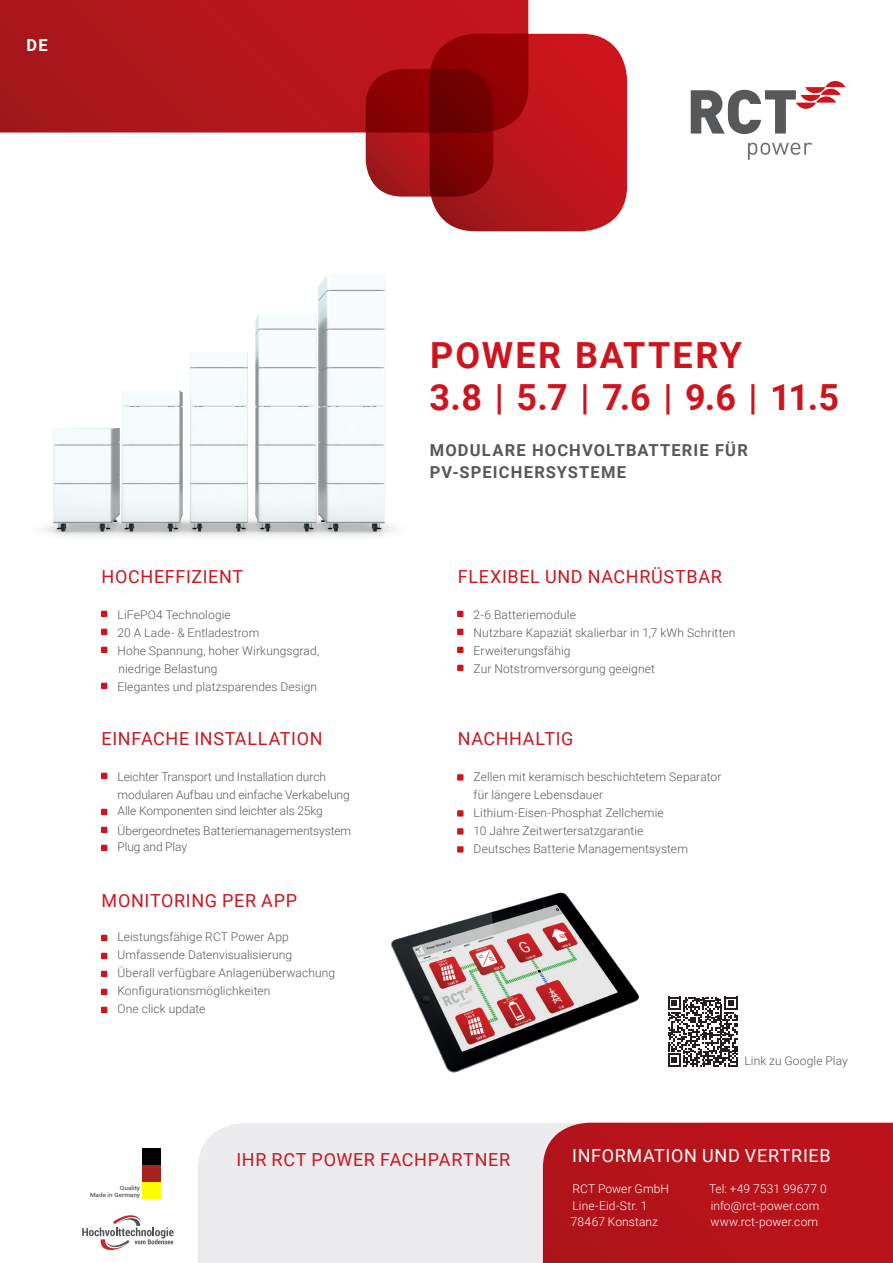
<style>
.page{position:relative;width:893px;height:1263px;background:#fff}
.page>*{position:absolute;margin:0;border:0;box-sizing:border-box;transform-origin:0 0}
.t1{font:700 36px "Roboto";letter-spacing:.055em;color:#cd151d}
.t2{font:18px "Roboto";letter-spacing:.035em;color:#cd151d}
.t3{font:18px "Roboto";letter-spacing:.035em;color:#fff}
.t4{font:700 16.5px/22.5px "Roboto";letter-spacing:.07em;color:#57585a}
.t5{font:700 16.5px "Roboto";color:#fff}
.t6{font:300 12px/18px "Roboto";letter-spacing:.01em;color:#57585a}
.t7{font:300 12px "Roboto";letter-spacing:.01em;color:#fff}
.t8{font:500 5.85px/7.1px "Roboto";color:#575656;text-align:right;scale:1.09 1}
</style>
<div class="page">
<div style="left:142px;top:1165px;width:19px;height:16px;background:#a8211c"></div>
<div style="left:142px;top:1148px;width:19px;height:16px;background:#000"></div>
<div style="left:142px;top:1183px;width:19px;height:16px;background:#fffc01"></div>
<svg style="left:82px;top:1215px;width:92px;height:35px"></svg>
<svg style="left:198px;top:1123px;width:695px;height:140px;background:#d17f84"></svg>
<svg style="left:101px;top:611px;width:6px;height:6px"></svg>
<svg style="left:101px;top:629px;width:6px;height:6px"></svg>
<svg style="left:101px;top:647px;width:6px;height:6px"></svg>
<svg style="left:101px;top:683px;width:6px;height:6px"></svg>
<svg style="left:101px;top:773px;width:6px;height:6px"></svg>
<svg style="left:101px;top:809px;width:6px;height:6px"></svg>
<svg style="left:101px;top:827px;width:6px;height:6px"></svg>
<svg style="left:101px;top:845px;width:6px;height:6px"></svg>
<svg style="left:457px;top:611px;width:6px;height:6px"></svg>
<svg style="left:457px;top:629px;width:6px;height:6px"></svg>
<svg style="left:457px;top:647px;width:6px;height:6px"></svg>
<svg style="left:457px;top:665px;width:6px;height:6px"></svg>
<div style="left:457px;top:774px;width:6px;height:7px;background:#cd151d"></div>
<div style="left:457px;top:810px;width:6px;height:7px;background:#cd151d"></div>
<div style="left:457px;top:828px;width:6px;height:7px;background:#cd151d"></div>
<div style="left:457px;top:846px;width:6px;height:7px;background:#cd151d"></div>
<svg style="left:0;top:0;width:528px;height:133px;background:#b2161c"></svg>
<svg style="left:430px;top:34px;width:197px;height:197px;background:#b61117"></svg>
<svg style="left:366px;top:69px;width:127px;height:128px;background:#880608"></svg>
<svg style="left:691px;top:81px;width:154px;height:53px"></svg>
<svg style="left:748px;top:143px;width:64px;height:17px"></svg>
<img style="left:45px;top:276px;width:349px;height:260px">
<img style="left:391px;top:892px;width:248px;height:181px">
<svg style="left:668px;top:997px;width:69px;height:69px"></svg>
<svg style="left:101px;top:935px;width:6px;height:6px"></svg>
<svg style="left:101px;top:953px;width:6px;height:6px"></svg>
<svg style="left:101px;top:971px;width:6px;height:6px"></svg>
<svg style="left:101px;top:989px;width:6px;height:6px"></svg>
<svg style="left:101px;top:1007px;width:6px;height:6px"></svg>
<p class="t5" style="left:27px;top:33px;width:23px">DE</p>
<p class="t2" style="left:102px;top:564px;width:143px">HOCHEFFIZIENT</p>
<p class="t6" style="left:117px;top:605px;width:115px">LiFePO4 Technologie</p>
<p class="t6" style="left:117px;top:623px;width:143px">20 A Lade- &amp; Entladestrom</p>
<p class="t6" style="left:117px;top:641px;width:203px">Hohe Spannung, hoher Wirkungsgrad, niedrige Belastung</p>
<p class="t6" style="left:117px;top:677px;width:201px">Elegantes und platzsparendes Design</p>
<p class="t2" style="left:102px;top:726px;width:223px">EINFACHE INSTALLATION</p>
<p class="t6" style="left:117px;top:767px;width:210px">Leichter Transport und Installation durch</p>
<p class="t6" style="left:117px;top:785px;width:234px">modularen Aufbau und einfache Verkabelung</p>
<p class="t6" style="left:117px;top:801px;width:207px">Alle Komponenten sind leichter als 25kg</p>
<p class="t6" style="left:117px;top:821px;width:235px">Übergeordnetes Batteriemanagementsystem</p>
<p class="t6" style="left:117px;top:837px;width:71px">Plug and Play</p>
<p class="t2" style="left:102px;top:888px;width:197px">MONITORING PER APP</p>
<p class="t6" style="left:117px;top:927px;width:173px">Leistungsfähige RCT Power App</p>
<p class="t6" style="left:117px;top:945px;width:176px">Umfassende Datenvisualisierung</p>
<p class="t6" style="left:117px;top:963px;width:219px">Überall verfügbare Anlagenüberwachung</p>
<p class="t6" style="left:117px;top:981px;width:154px">Konfigurationsmöglichkeiten</p>
<p class="t6" style="left:117px;top:999px;width:89px">One click update</p>
<p class="t1" style="left:430px;top:330px;width:313px">POWER BATTERY</p>
<p class="t1" style="left:430px;top:372px;width:411px">3.8 | 5.7 | 7.6 | 9.6 | 11.5</p>
<p class="t4" style="left:430px;top:438px;width:320px">MODULARE HOCHVOLTBATTERIE FÜR<br>PV-SPEICHERSYSTEME</p>
<p class="t2" style="left:458px;top:564px;width:266px">FLEXIBEL UND NACHRÜSTBAR</p>
<p class="t6" style="left:474px;top:605px;width:104px">2-6 Batteriemodule</p>
<p class="t6" style="left:474px;top:623px;width:263px">Nutzbare Kapaziät skalierbar in 1,7 kWh Schritten</p>
<p class="t6" style="left:474px;top:641px;width:98px">Erweiterungsfähig</p>
<p class="t6" style="left:474px;top:659px;width:183px">Zur Notstromversorgung geeignet</p>
<p class="t2" style="left:458px;top:726px;width:117px">NACHHALTIG</p>
<p class="t6" style="left:474px;top:767px;width:249px">Zellen mit keramisch beschichtetem Separator</p>
<p class="t6" style="left:474px;top:785px;width:131px">für längere Lebensdauer</p>
<p class="t6" style="left:474px;top:803px;width:192px">Lithium-Eisen-Phosphat Zellchemie</p>
<p class="t6" style="left:474px;top:821px;width:171px">10 Jahre Zeitwertersatzgarantie</p>
<p class="t6" style="left:474px;top:839px;width:216px">Deutsches Batterie Managementsystem</p>
<p class="t6" style="left:744px;top:1052px;width:105px">Link zu Google Play</p>
<p class="t8" style="left:90px;top:1184px;width:47px">Quality<br>Made in Germany</p>
<p class="t2" style="left:236px;top:1147px;width:275px">IHR RCT POWER FACHPARTNER</p>
<p class="t3" style="left:572px;top:1142px;width:260px">INFORMATION UND VERTRIEB</p>
<p class="t7" style="left:572px;top:1180px;width:98px">RCT Power GmbH</p>
<p class="t7" style="left:572px;top:1197px;width:76px">Line-Eid-Str. 1</p>
<p class="t7" style="left:571px;top:1213px;width:89px">78467 Konstanz</p>
<p class="t7" style="left:709px;top:1180px;width:119px">Tel: +49 7531 99677 0</p>
<p class="t7" style="left:711px;top:1197px;width:110px">info@rct-power.com</p>
<p class="t7" style="left:710px;top:1213px;width:109px">www.rct-power.com</p>
</div>
